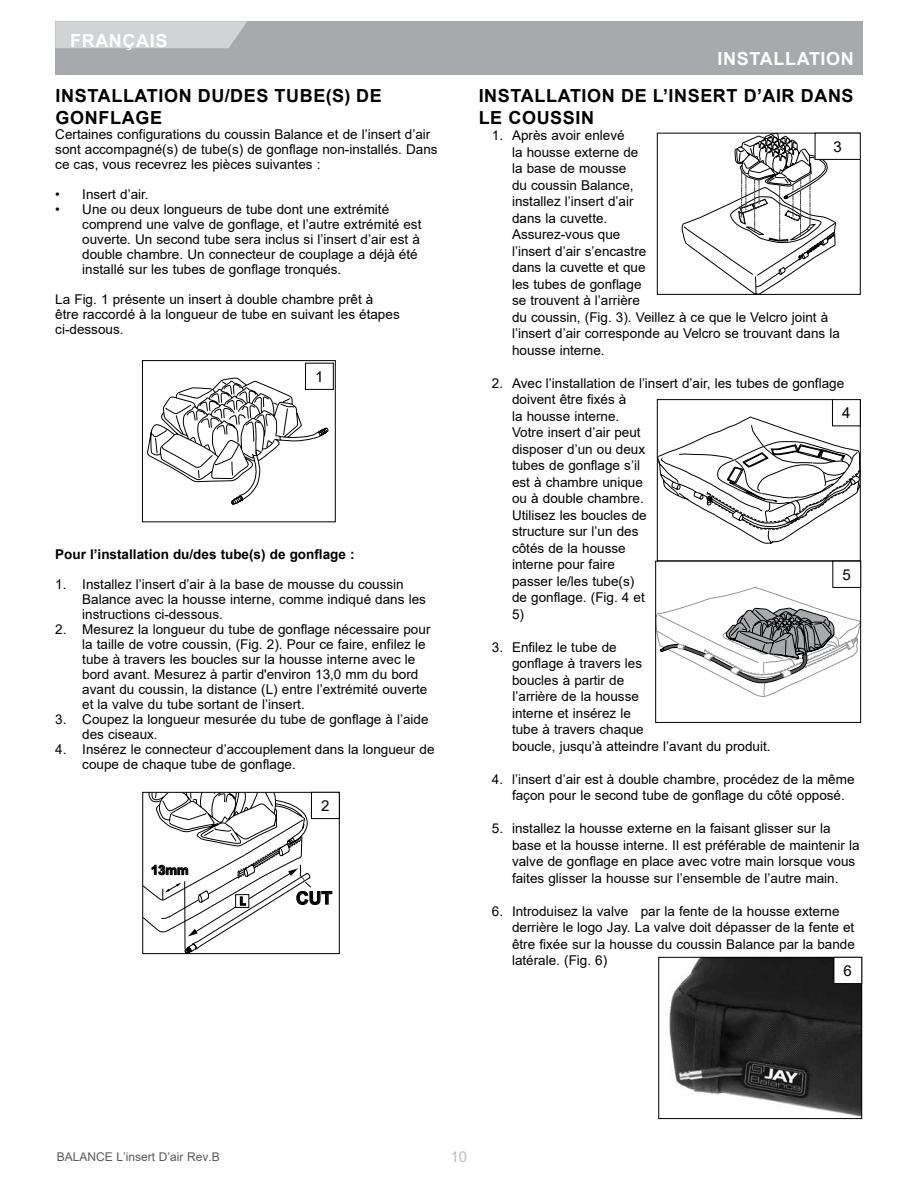
<style>
.page{position:relative;width:918px;height:1188px;background:#fff}
.page>*{position:absolute;margin:0;border:0;box-sizing:border-box;transform-origin:0 0}
.t1{font:700 18px/21.6px "Arial";letter-spacing:.035em;color:#000}
.t2{font:700 18px "Arial";letter-spacing:.035em;color:#fff}
.t3{font:700 17.7px "Arial";color:#000}
.t4{font:15px "Arial";color:#000}
.t5{font:15px "Arial";color:#bcbec0}
.t6{font:13.5px/16.5px "Arial";color:#000}
.t7{font:700 13.5px "Arial";color:#000}
.t8{font:700 13.05px "Arial";color:#000}
.t9{font:700 12.45px "Myriad Pro";color:#000}
.t10{font:12px "Arial";color:#58595b}
</style>
<div class="page">
<svg style="left:147px;top:378px;width:181px;height:127px"></svg>
<div style="left:142px;top:360px;width:194px;height:162px;border:1px solid #000"></div>
<div style="left:305px;top:363px;width:28px;height:26px;background:#fff"></div>
<div style="left:305px;top:363px;width:29px;height:27px;border:1px solid #000"></div>
<svg style="left:144px;top:794px;width:188px;height:158px"></svg>
<div style="left:142px;top:792px;width:198px;height:162px;border:1px solid #000"></div>
<div style="left:311px;top:792px;width:28px;height:27px;background:#fff"></div>
<div style="left:311px;top:792px;width:29px;height:27px;border:1px solid #000"></div>
<svg style="left:682px;top:135px;width:154px;height:158px"></svg>
<div style="left:657px;top:133px;width:204px;height:162px;border:1px solid #000"></div>
<div style="left:815px;top:133px;width:45px;height:26px;background:#fff"></div>
<div style="left:815px;top:133px;width:46px;height:27px;border:1px solid #000"></div>
<img style="left:669px;top:959px;width:191px;height:158px">
<div style="left:658px;top:957px;width:204px;height:162px;border:1px solid #000"></div>
<div style="left:834px;top:957px;width:28px;height:27px;background:#fff"></div>
<div style="left:834px;top:957px;width:28px;height:27px;border:1px solid #000"></div>
<svg style="left:659px;top:417px;width:200px;height:127px"></svg>
<div style="left:657px;top:399px;width:204px;height:162px;border:1px solid #000"></div>
<div style="left:832px;top:400px;width:28px;height:26px;background:#fff"></div>
<div style="left:832px;top:399px;width:29px;height:27px;border:1px solid #000"></div>
<svg style="left:657px;top:587px;width:202px;height:110px"></svg>
<div style="left:655px;top:561px;width:206px;height:162px;border:1px solid #000"></div>
<div style="left:832px;top:561px;width:29px;height:27px;border:1px solid #000"></div>
<div style="left:55px;top:21px;width:808px;height:54px;background:#a7a9ac"></div>
<svg style="left:55px;top:21px;width:192px;height:27px;background:#ced0d1"></svg>
<h1 class="t2" style="left:70px;top:28px;width:99px">FRANÇAIS</h1>
<h1 class="t1" style="left:56px;top:85px;width:328px">INSTALLATION DU/DES TUBE(S) DE<br>GONFLAGE</h1>
<p class="t6" style="left:55px;top:127px;width:384px;line-height:15px">Certaines configurations du coussin Balance et de l’insert d’air sont accompagné(s) de tube(s) de gonflage non-installés. Dans ce cas, vous recevrez les pièces suivantes :</p>
<p class="t6" style="left:55px;top:186px;width:95px">• Insert d’air.</p>
<p class="t6" style="left:82px;top:202px;width:341px;line-height:15px;text-indent:-27px">• Une ou deux longueurs de tube dont une extrémité comprend une valve de gonflage, et l’autre extrémité est ouverte. Un second tube sera inclus si l’insert d’air est à double chambre. Un connecteur de couplage a déjà été installé sur les tubes de gonflage tronqués.</p>
<p class="t6" style="left:55px;top:292px;width:346px;line-height:15px">La Fig. 1 présente un insert à double chambre prêt à être raccordé à la longueur de tube en suivant les étapes ci-dessous.</p>
<p class="t4" style="left:315px;top:366px;width:10px">1</p>
<p class="t7" style="left:55px;top:545px;width:301px">Pour l’installation du/des tube(s) de gonflage :</p>
<p class="t6" style="left:82px;top:577px;width:345px;line-height:15px;text-indent:-27px">1. Installez l’insert d’air à la base de mousse du coussin<br>Balance avec la housse interne, comme indiqué dans les instructions ci-dessous.</p>
<p class="t6" style="left:82px;top:622px;width:350px;line-height:15px;text-indent:-27px">2. Mesurez la longueur du tube de gonflage nécessaire pour la taille de votre coussin, (Fig. 2). Pour ce faire, enfilez le tube à travers les boucles sur la housse interne avec le bord avant. Mesurez à partir d'environ 13,0 mm du bord avant du coussin, la distance (L) entre l’extrémité ouverte et la valve du tube sortant de l’insert.</p>
<p class="t6" style="left:82px;top:712px;width:348px;line-height:15px;text-indent:-27px">3. Coupez la longueur mesurée du tube de gonflage à l’aide des ciseaux.</p>
<p class="t6" style="left:82px;top:742px;width:354px;line-height:15px;text-indent:-27px">4. Insérez le connecteur d’accouplement dans la longueur de coupe de chaque tube de gonflage.</p>
<p class="t8" style="left:151px;top:861px;width:39px">13mm</p>
<p class="t9" style="left:240px;top:893px;width:8px">L</p>
<p class="t4" style="left:321px;top:795px;width:10px">2</p>
<h2 class="t3" style="left:296px;top:886px;width:38px">CUT</h2>
<h1 class="t2" style="left:718px;top:46px;width:138px">INSTALLATION</h1>
<h1 class="t1" style="left:479px;top:85px;width:376px">INSTALLATION DE L’INSERT D’AIR DANS<br>LE COUSSIN</h1>
<p class="t6" style="left:512px;top:127px;width:329px;text-indent:-20px">1. Après avoir enlevé<br>la housse externe de<br>la base de mousse<br>du coussin Balance,<br>installez l’insert d’air<br>dans la cuvette.<br>Assurez-vous que<br>l’insert d’air s’encastre<br>dans la cuvette et que<br>les tubes de gonflage<br>se trouvent à l’arrière<br>du coussin, (Fig. 3). Veillez à ce que le Velcro joint à l’insert d’air corresponde au Velcro se trouvant dans la housse interne.</p>
<p class="t6" style="left:512px;top:375px;width:334px;text-indent:-20px">2. Avec l’installation de l’insert d’air, les tubes de gonflage doivent être fixés à<br>la housse interne.<br>Votre insert d’air peut<br>disposer d’un ou deux<br>tubes de gonflage s’il<br>est à chambre unique<br>ou à double chambre.<br>Utilisez les boucles de<br>structure sur l’un des<br>côtés de la housse<br>interne pour faire<br>passer le/les tube(s)<br>de gonflage. (Fig. 4 et<br>5)</p>
<p class="t6" style="left:512px;top:639px;width:260px;text-indent:-20px">3. Enfilez le tube de<br>gonflage à travers les<br>boucles à partir de<br>l’arrière de la housse<br>interne et insérez le<br>tube à travers chaque<br>boucle, jusqu’à atteindre l’avant du produit.</p>
<p class="t6" style="left:512px;top:771px;width:344px;text-indent:-20px">4. l’insert d’air est à double chambre, procédez de la même façon pour le second tube de gonflage du côté opposé.</p>
<p class="t6" style="left:512px;top:820px;width:349px;text-indent:-20px">5. installez la housse externe en la faisant glisser sur la base et la housse interne. Il est préférable de maintenir la valve de gonflage en place avec votre main lorsque vous faites glisser la housse sur l’ensemble de l’autre main.</p>
<p class="t6" style="left:512px;top:903px;width:344px;text-indent:-20px">6. Introduisez la valve par la fente de la housse externe derrière le logo Jay. La valve doit dépasser de la fente et être fixée sur la housse du coussin Balance par la bande latérale. (Fig. 6)</p>
<p class="t4" style="left:834px;top:136px;width:10px">3</p>
<p class="t4" style="left:842px;top:403px;width:10px">4</p>
<p class="t4" style="left:843px;top:564px;width:10px">5</p>
<p class="t4" style="left:844px;top:960px;width:10px">6</p>
<p class="t10" style="left:57px;top:1148px;width:165px">BALANCE L’insert D’air Rev.B</p>
<p class="t5" style="left:451px;top:1146px;width:18px">10</p>
</div>
